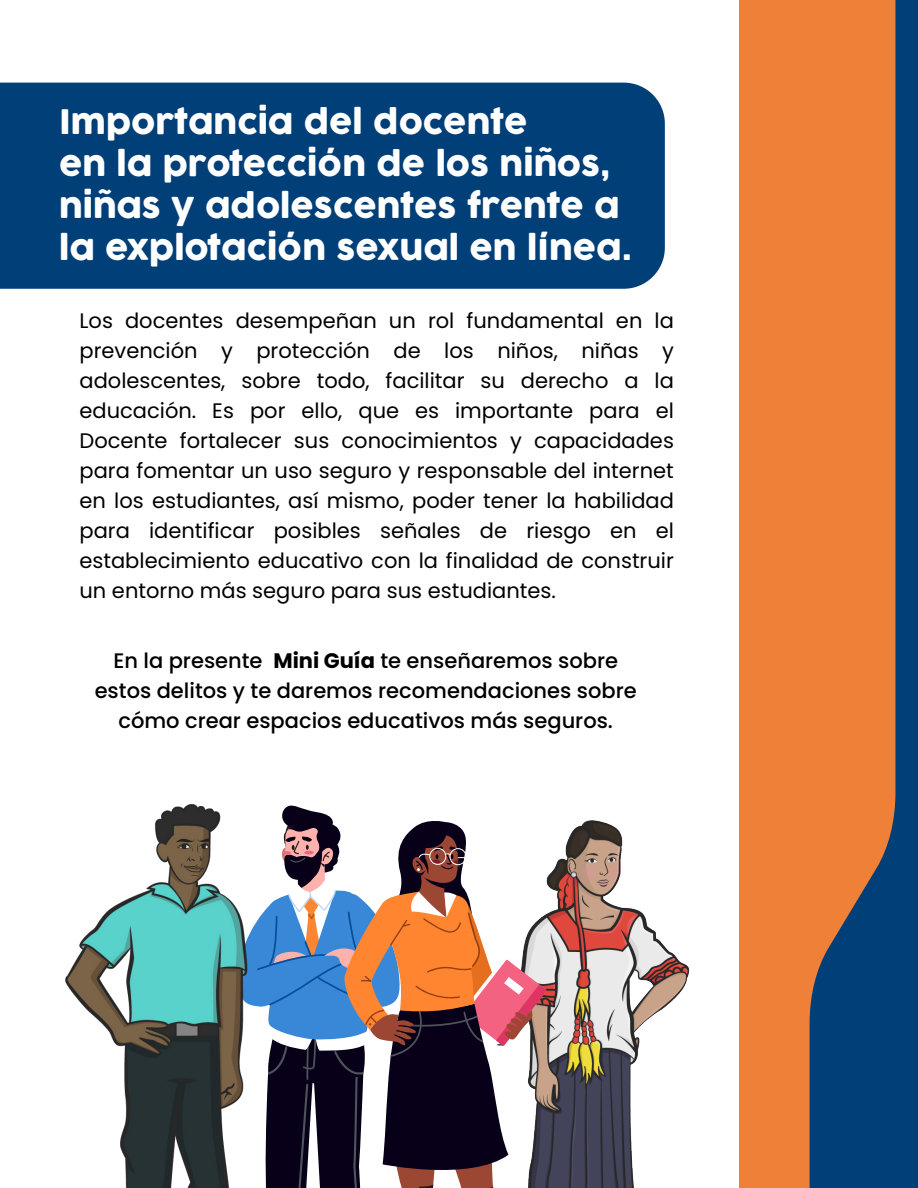
<style>
.page{position:relative;width:918px;height:1188px;background:#fff}
.page>*{position:absolute;margin:0;border:0;box-sizing:border-box;transform-origin:0 0}
.t1{font:33px/42px "Cocogoose";color:#fff}
.t2{font:21px/30px "Poppins";color:#000;text-align:justify}
.t3{font:500 21px/30px "Poppins";color:#000;text-align:center}
.s1{font-weight:700}
</style>
<div class="page">
<div style="left:740px;top:0;width:178px;height:1188px;background:#ef8038"></div>
<svg style="left:810px;top:0;width:108px;height:1188px"></svg>
<div style="left:0;top:83px;width:665px;height:206px;background:#003f77"></div>
<img style="left:546px;top:820px;width:144px;height:368px">
<img style="left:65px;top:803px;width:172px;height:385px">
<svg style="left:237px;top:805px;width:309px;height:383px"></svg>
<h1 class="t1" style="left:59px;top:102px;width:574px">Importancia del docente<br>en la protección de los niños, niñas y adolescentes frente a la explotación sexual en línea.</h1>
<p class="t2" style="left:80px;top:305px;width:596px">Los docentes desempeñan un rol fundamental en la prevención y protección de los niños, niñas y adolescentes, sobre todo, facilitar su derecho a la educación. Es por ello, que es importante para el Docente fortalecer sus conocimientos y capacidades para fomentar un uso seguro y responsable del internet en los estudiantes, así mismo, poder tener la habilidad para identificar posibles señales de riesgo en el establecimiento educativo con la finalidad de construir un entorno más seguro para sus estudiantes.</p>
<p class="t3" style="left:95px;top:646px;width:544px">En la presente <span class="s1">Mini Guía</span> te enseñaremos sobre estos delitos y te daremos recomendaciones sobre cómo crear espacios educativos más seguros.</p>
</div>
